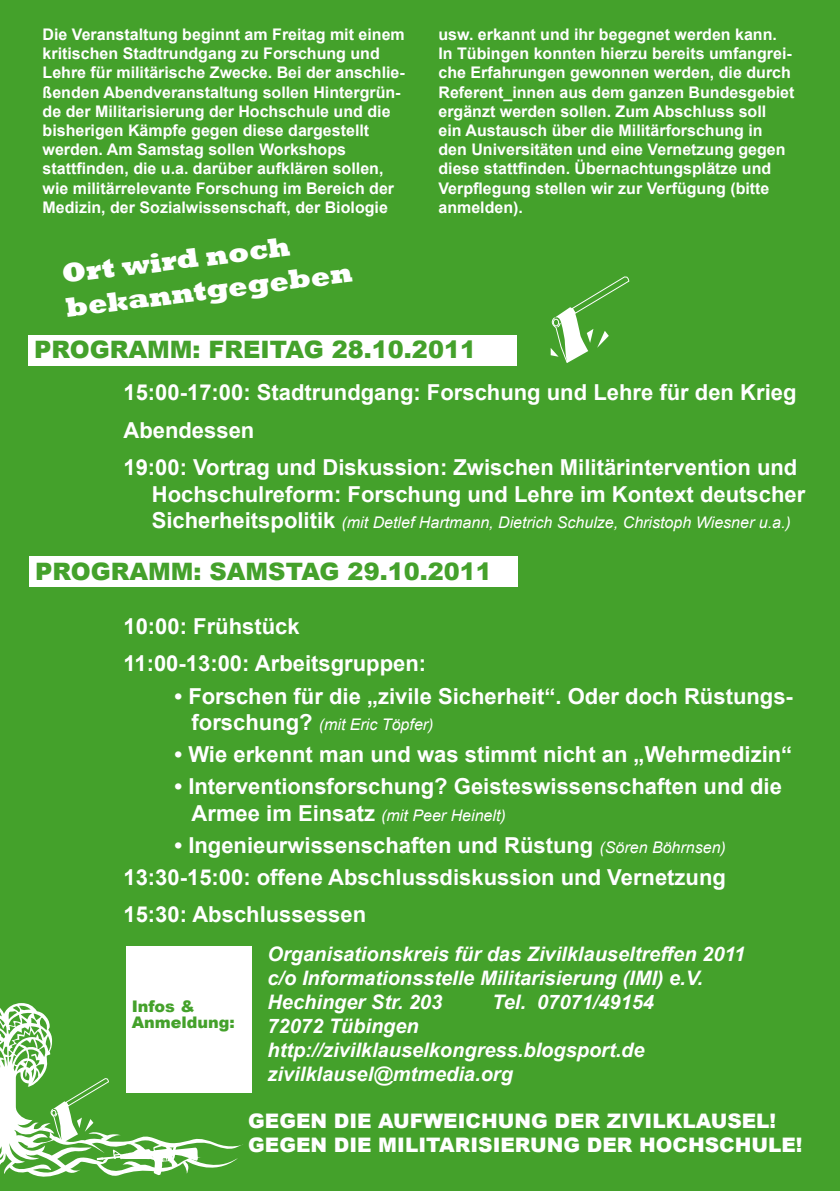
<style>
.page{position:relative;width:840px;height:1191px;background:#fff}
.page>*{position:absolute;margin:0;border:0;box-sizing:border-box;transform-origin:0 0}
.t1{font:800 28px/33.6px "Rockwell";color:#fff}
.t2{font:900 24px "Arial";color:#44a12b}
.t3{font:700 22px/37.8px "Arial";color:#fff}
.t4{font:italic 700 20px/24px "Arial";color:#fff}
.t5{font:900 20px/24px "Arial";color:#fff}
.t6{font:700 16px/19.2px "Arial";color:#fff}
.t7{font:italic 16px "Arial";color:#fff}
.t8{font:900 16px/16px "Arial";color:#44a12b}
.s1{font-weight:700;font-style:normal;font-size:22px}
.s2{font-weight:400;font-style:italic;font-size:16px}
</style>
<div class="page">
<div style="left:0;top:0;width:839px;height:1191px;background:#44a12b"></div>
<svg style="left:550px;top:276px;width:79px;height:87px"></svg>
<div style="left:28px;top:335px;width:489px;height:31px;background:#fff"></div>
<div style="left:29px;top:557px;width:489px;height:30px;background:#fff"></div>
<div style="left:126px;top:946px;width:125px;height:146px;background:#fff"></div>
<svg style="left:0;top:1003px;width:244px;height:174px"></svg>
<p class="t6" style="left:43px;top:25px;width:363px">Die Veranstaltung beginnt am Freitag mit einem kritischen Stadtrundgang zu Forschung und Lehre für militärische Zwecke. Bei der anschlie&shy;ßenden Abendveranstaltung sollen Hintergrün&shy;de der Militarisierung der Hochschule und die bisherigen Kämpfe gegen diese dargestellt werden. Am Samstag sollen Workshops stattfinden, die u.a. darüber aufklären sollen, wie militärrelevante Forschung im Bereich der Medizin, der Sozialwissenschaft, der Biologie</p>
<p class="t6" style="left:438px;top:25px;width:357px">usw. erkannt und ihr begegnet werden kann.<br>In Tübingen konnten hierzu bereits umfangrei&shy;che Erfahrungen gewonnen werden, die durch Referent_innen aus dem ganzen Bundesgebiet ergänzt werden sollen. Zum Abschluss soll<br>ein Austausch über die Militärforschung in den Universitäten und eine Vernetzung gegen diese stattfinden. Übernachtungsplätze und Verpflegung stellen wir zur Verfügung (bitte anmelden).</p>
<h1 class="t1" style="left:60px;top:258px;width:290px;rotate:-7deg">Ort wird noch bekanntgegeben</h1>
<h2 class="t2" style="left:34px;top:332px;width:443px">PROGRAMM: FREITAG 28.10.2011</h2>
<h3 class="t3" style="left:123px;top:374px;width:675px">15:00-17:00: Stadtrundgang: Forschung und Lehre für den Krieg<br>Abendessen<br>19:00: Vortrag und Diskussion: Zwischen Militärintervention und</h3>
<h3 class="t3" style="left:152px;top:476px;width:654px">Hochschulreform: Forschung und Lehre im Kontext deutscher</h3>
<p class="t7" style="left:152px;top:512px;width:640px"><span class="s1">Sicherheitspolitik</span> (mit Detlef Hartmann, Dietrich Schulze, Christoph Wiesner u.a.)</p>
<h2 class="t2" style="left:35px;top:553px;width:458px">PROGRAMM: SAMSTAG 29.10.2011</h2>
<h3 class="t3" style="left:123px;top:608px;width:304px">10:00: Frühstück<br>11:00-13:00: Arbeitsgruppen:</h3>
<h3 class="t3" style="left:174px;top:677px;width:619px">• Forschen für die „zivile Sicherheit“. Oder doch Rüstungs-</h3>
<p class="t7" style="left:191px;top:714px;width:243px"><span class="s1">forschung?</span> (mit Eric Töpfer)</p>
<h3 class="t3" style="left:174px;top:736px;width:619px">• Wie erkennt man und was stimmt nicht an „Wehrmedizin“</h3>
<h3 class="t3" style="left:174px;top:768px;width:608px">• Interventionsforschung? Geisteswissenschaften und die</h3>
<p class="t7" style="left:191px;top:804px;width:315px"><span class="s1">Armee im Einsatz</span> (mit Peer Heinelt)</p>
<h3 class="t3" style="left:123px;top:829px;width:603px;line-height:32px;text-align:right">• Ingenieurwissenschaften und Rüstung <span class="s2">(Sören Böhrnsen)<br></span>13:30-15:00: offene Abschlussdiskussion und Vernetzung</h3>
<h3 class="t3" style="left:123px;top:896px;width:244px">15:30: Abschlussessen</h3>
<p class="t8" style="left:132px;top:997px;width:105px">Infos &amp;<br>Anmeldung:</p>
<p class="t4" style="left:267px;top:942px;width:479px">Organisationskreis für das Zivilklauseltreffen 2011 c/o Informationsstelle Militarisierung (IMI) e.V.<br>Hechinger Str. 203</p>
<p class="t4" style="left:492px;top:990px;width:163px">Tel. 07071/49154</p>
<p class="t4" style="left:267px;top:1014px;width:378px">72072 Tübingen http://zivilklauselkongress.blogsport.de zivilklausel@mtmedia.org</p>
<p class="t5" style="left:248px;top:1108px;width:555px">GEGEN DIE AUFWEICHUNG DER ZIVILKLAUSEL!<br>GEGEN DIE MILITARISIERUNG DER HOCHSCHULE!</p>
</div>
